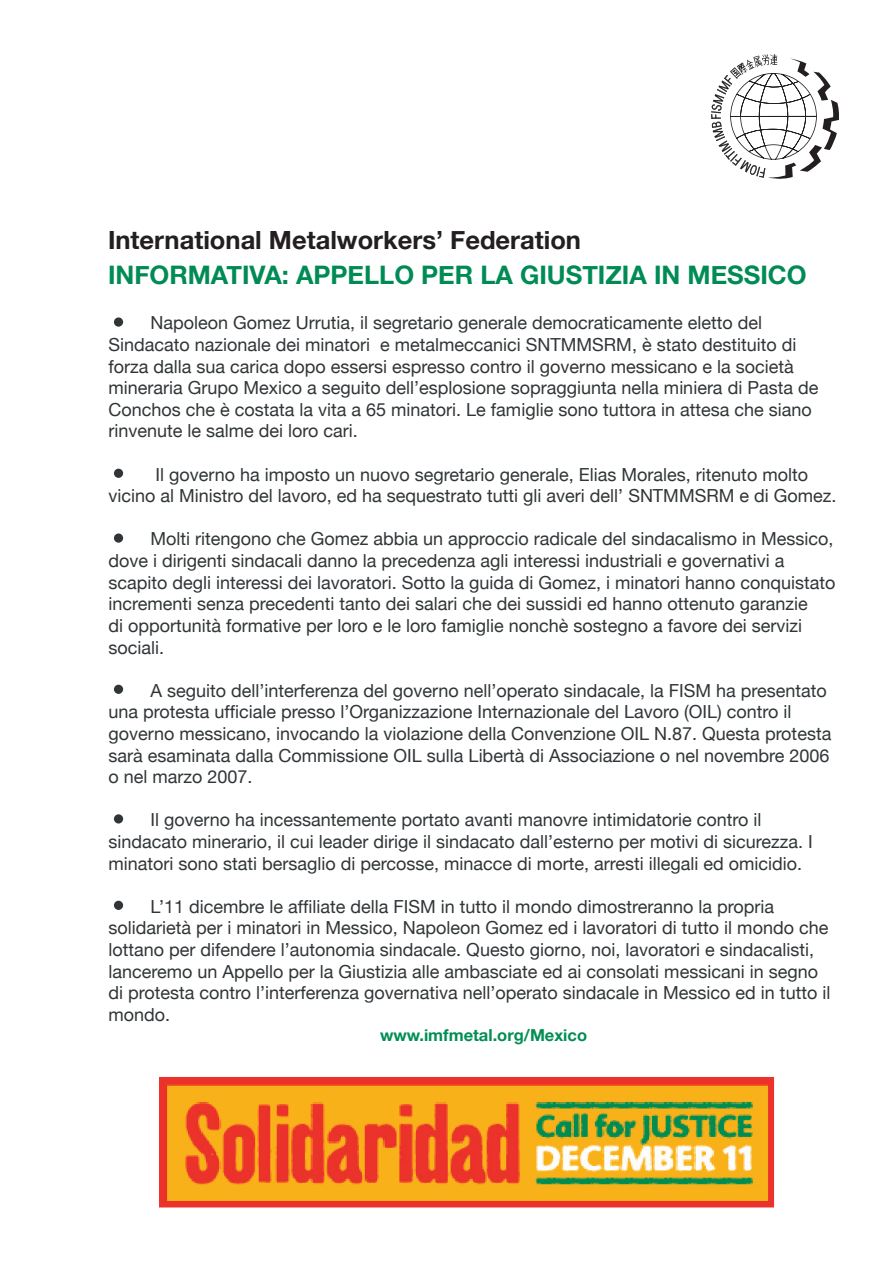
<style>
.page{position:relative;width:893px;height:1263px;background:#fff}
.page>*{position:absolute;margin:0;border:0;box-sizing:border-box;transform-origin:0 0}
.t1{font:72px "Helvetica Neue";color:#303537}
.t2{font:700 25.5px "Helvetica Neue";color:#008b55}
.t3{font:700 25.5px "Helvetica Neue";color:#231f20}
.t4{font:18px/21.6px "Helvetica Neue";color:#303537}
.t5{font:700 16.5px "Helvetica Neue";color:#008e53}
</style>
<div class="page">
<svg style="left:711px;top:54px;width:128px;height:125px"></svg>
<svg style="left:159px;top:1077px;width:616px;height:131px;background:#e5882c"></svg>
<h2 class="t3" style="left:108px;top:224px;width:475px">International Metalworkers’ Federation</h2>
<h2 class="t2" style="left:108px;top:259px;width:700px">INFORMATIVA: APPELLO PER LA GIUSTIZIA IN MESSICO</h2>
<h1 class="t1" style="left:109px;top:276px;width:22px">·</h1>
<p class="t4" style="left:109px;top:312px;width:711px;text-indent:42px">Napoleon Gomez Urrutia, il segretario generale democraticamente eletto del Sindacato nazionale dei minatori e metalmeccanici SNTMMSRM, è stato destituito di forza dalla sua carica dopo essersi espresso contro il governo messicano e la società mineraria Grupo Mexico a seguito dell’esplosione sopraggiunta nella miniera di Pasta de Conchos che è costata la vita a 65 minatori. Le famiglie sono tuttora in attesa che siano rinvenute le salme dei loro cari.</p>
<h1 class="t1" style="left:109px;top:427px;width:22px">·</h1>
<p class="t4" style="left:109px;top:463px;width:729px;text-indent:47px">Il governo ha imposto un nuovo segretario generale, Elias Morales, ritenuto molto vicino al Ministro del lavoro, ed ha sequestrato tutti gli averi dell’ SNTMMSRM e di Gomez.</p>
<h1 class="t1" style="left:109px;top:492px;width:22px">·</h1>
<p class="t4" style="left:109px;top:528px;width:728px;text-indent:42px">Molti ritengono che Gomez abbia un approccio radicale del sindacalismo in Messico, dove i dirigenti sindacali danno la precedenza agli interessi industriali e governativi a scapito degli interessi dei lavoratori. Sotto la guida di Gomez, i minatori hanno conquistato incrementi senza precedenti tanto dei salari che dei sussidi ed hanno ottenuto garanzie<br>di opportunità formative per loro e le loro famiglie nonchè sostegno a favore dei servizi sociali.</p>
<h1 class="t1" style="left:109px;top:643px;width:22px">·</h1>
<p class="t4" style="left:109px;top:679px;width:724px;text-indent:42px">A seguito dell’interferenza del governo nell’operato sindacale, la FISM ha presentato una protesta ufficiale presso l’Organizzazione Internazionale del Lavoro (OIL) contro il governo messicano, invocando la violazione della Convenzione OIL N.87. Questa protesta sarà esaminata dalla Commissione OIL sulla Libertà di Associazione o nel novembre 2006 o nel marzo 2007.</p>
<h1 class="t1" style="left:109px;top:773px;width:22px">·</h1>
<p class="t4" style="left:109px;top:809px;width:706px;text-indent:42px">Il governo ha incessantemente portato avanti manovre intimidatorie contro il sindacato minerario, il cui leader dirige il sindacato dall’esterno per motivi di sicurezza. I minatori sono stati bersaglio di percosse, minacce di morte, arresti illegali ed omicidio.</p>
<h1 class="t1" style="left:109px;top:859px;width:22px">·</h1>
<p class="t4" style="left:109px;top:895px;width:723px;text-indent:42px">L’11 dicembre le affiliate della FISM in tutto il mondo dimostreranno la propria solidarietà per i minatori in Messico, Napoleon Gomez ed i lavoratori di tutto il mondo che lottano per difendere l’autonomia sindacale. Questo giorno, noi, lavoratori e sindacalisti, lanceremo un Appello per la Giustizia alle ambasciate ed ai consolati messicani in segno di protesta contro l’interferenza governativa nell’operato sindacale in Messico ed in tutto il mondo.</p>
<p class="t5" style="left:380px;top:1024px;width:209px">www.imfmetal.org/Mexico</p>
</div>
